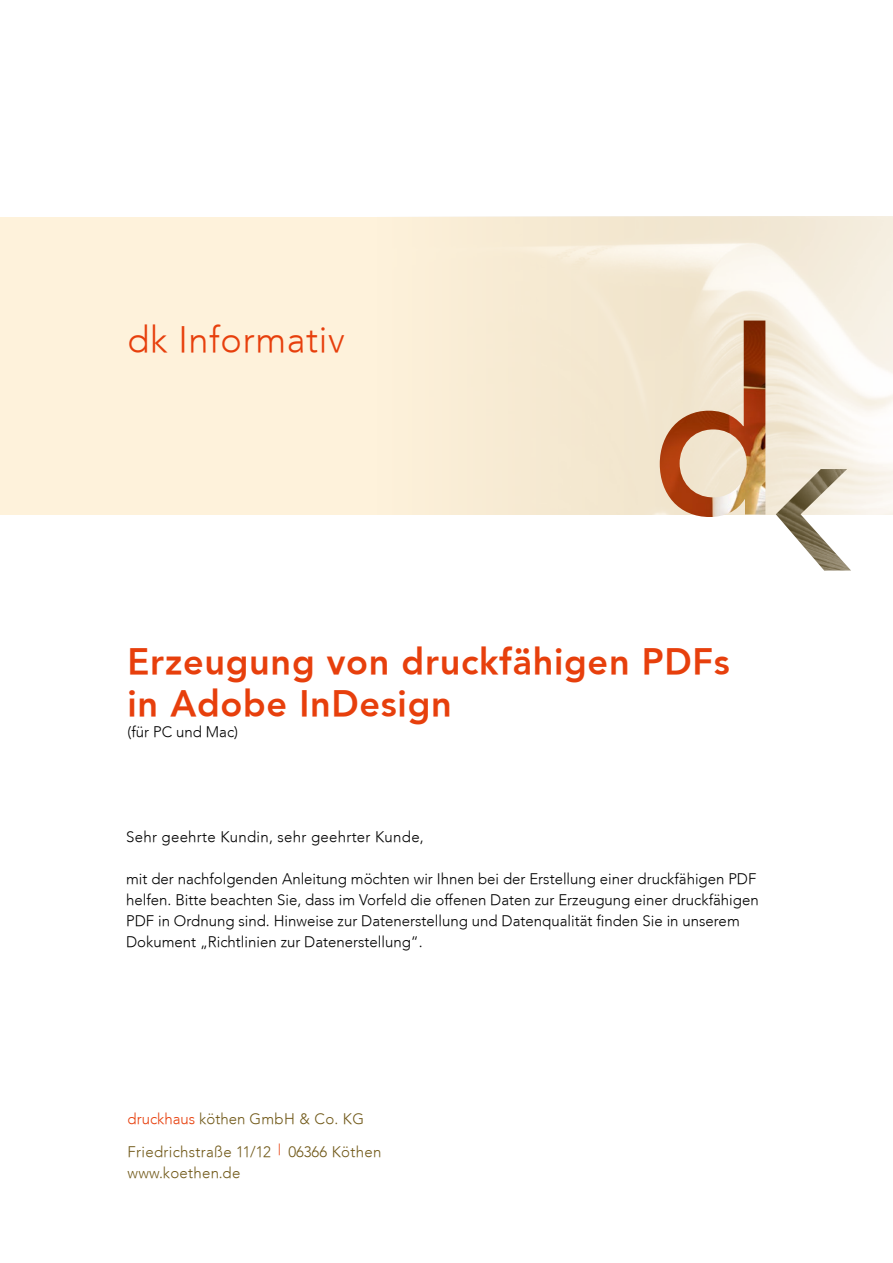
<style>
.page{position:relative;width:893px;height:1263px;background:#fff}
.page>*{position:absolute;margin:0;border:0;box-sizing:border-box;transform-origin:0 0}
.t1{font:800 36px/42px "Avenir";letter-spacing:.02em;color:#e73f0c}
.t2{font:300 36px "Avenir";letter-spacing:.02em;color:#e73f0c}
.t3{font:300 15px/21px "Avenir";color:#000}
.t4{font:300 15px/21px "Avenir";letter-spacing:.02em;color:#715919}
.t5{font:300 15px "Avenir";letter-spacing:.02em;color:#000}
.t6{font:300 15px "Avenir";color:#715919}
.s1{color:#e73f0c}
</style>
<div class="page">
<div style="left:0;top:217px;width:893px;height:297px;background:#fef2db"></div>
<img style="left:552px;top:217px;width:341px;height:297px">
<img style="left:776px;top:469px;width:75px;height:101px">
<img style="left:660px;top:321px;width:105px;height:196px">
<h1 class="t2" style="left:128px;top:319px;width:219px">dk Informativ</h1>
<h1 class="t1" style="left:128px;top:640px;width:604px">Erzeugung von druckfähigen PDFs in Adobe InDesign</h1>
<p class="t3" style="left:128px;top:721px;width:112px">(für PC und Mac)</p>
<p class="t5" style="left:126px;top:828px;width:299px">Sehr geehrte Kundin, sehr geehrter Kunde,</p>
<p class="t3" style="left:126px;top:868px;width:634px">mit der nachfolgenden Anleitung möchten wir Ihnen bei der Erstellung einer druckfähigen PDF helfen. Bitte beachten Sie, dass im Vorfeld die offenen Daten zur Erzeugung einer druckfähigen PDF in Ordnung sind. Hinweise zur Datenerstellung und Datenqualität finden Sie in unserem Dokument „Richtlinien zur Datenerstellung“.</p>
<p class="t6" style="left:128px;top:1110px;width:238px"><span class="s1">druckhaus</span> köthen GmbH &amp; Co. KG</p>
<p class="t4" style="left:128px;top:1141px;width:255px">Friedrichstraße 11/12 <span class="s1">|</span> 06366 Köthen www.koethen.de</p>
</div>
